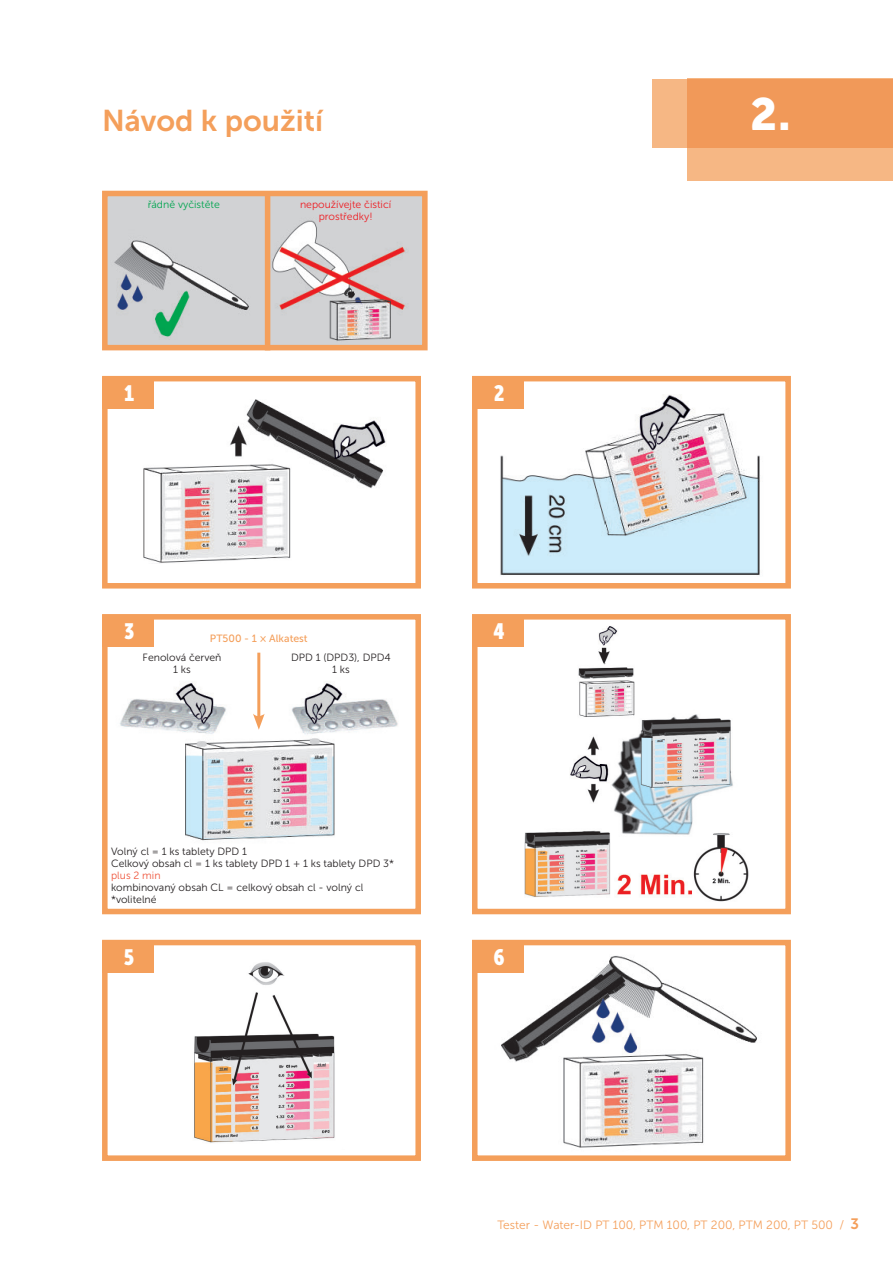
<style>
.page{position:relative;width:893px;height:1263px;background:#fff}
.page>*{position:absolute;margin:0;border:0;box-sizing:border-box;transform-origin:0 0}
.t1{font:45px "Museo Sans 900";color:#fff}
.t2{font:30px "Museo Sans 700";color:#f49f5b}
.t3{font:22.05px "Museo Sans Cond 900";color:#fff}
.t4{font:12px "Museo Sans 300";color:#f49f5b}
.t5{font:10.5px "Museo Sans 300";color:#231f20}
.t6{font:10.5px/12px "Museo Sans 300";color:#ee1d23;text-align:center}
.t7{font:10.5px "Museo Sans 500";color:#f49f5b}
.t8{font:10.5px "Museo Sans 300";color:#00a54f}
.t9{font:10.5px "Museo Sans 300";color:#ef563d}
.s1{font-family:"Museo Sans 700";font-size:15px}
</style>
<div class="page">
<div style="left:652px;top:79px;width:241px;height:69px;background:#f6b784"></div>
<svg style="left:687px;top:79px;width:206px;height:102px;background:#f2a266"></svg>
<div style="left:102px;top:376px;width:319px;height:212px;border:6px solid #f49f5b"></div>
<img style="left:143px;top:399px;width:243px;height:164px">
<div style="left:102px;top:377px;width:51px;height:32px;background:#f49f5b"></div>
<div style="left:472px;top:376px;width:319px;height:212px;border:6px solid #f49f5b"></div>
<img style="left:500px;top:394px;width:260px;height:181px">
<div style="left:472px;top:377px;width:51px;height:32px;background:#f49f5b"></div>
<div style="left:102px;top:614px;width:319px;height:300px;border:6px solid #f49f5b"></div>
<img style="left:119px;top:678px;width:279px;height:163px">
<div style="left:102px;top:615px;width:51px;height:32px;background:#f49f5b"></div>
<div style="left:472px;top:614px;width:319px;height:300px;border:6px solid #f49f5b"></div>
<img style="left:523px;top:624px;width:226px;height:278px">
<div style="left:472px;top:615px;width:51px;height:32px;background:#f49f5b"></div>
<div style="left:102px;top:940px;width:319px;height:221px;border:6px solid #f49f5b"></div>
<img style="left:194px;top:962px;width:141px;height:181px">
<div style="left:102px;top:941px;width:51px;height:31px;background:#f49f5b"></div>
<div style="left:472px;top:940px;width:319px;height:221px;border:6px solid #f49f5b"></div>
<img style="left:484px;top:950px;width:273px;height:198px">
<div style="left:472px;top:941px;width:51px;height:31px;background:#f49f5b"></div>
<div style="left:105px;top:193px;width:320px;height:155px;background:#d1d2d4"></div>
<img style="left:114px;top:218px;width:291px;height:125px">
<div style="left:102px;top:191px;width:326px;height:159px;border:6px solid #f49f5b"></div>
<div style="left:265px;top:193px;width:5px;height:157px;background:#f49f5b"></div>
<hr style="left:257px;top:653px;width:3px;height:66px;background:#f49f5b">
<svg style="left:253px;top:714px;width:12px;height:16px"></svg>
<p class="t2" style="left:102px;top:103px;width:223px">Návod k použití</p>
<p class="t1" style="left:750px;top:89px;width:42px">2.</p>
<p class="t8" style="left:148px;top:199px;width:74px">řádně vyčistěte</p>
<p class="t6" style="left:300px;top:198px;width:93px">nepoužívejte čisticí prostředky!</p>
<p class="t3" style="left:124px;top:380px;width:12px">1</p>
<p class="t3" style="left:494px;top:380px;width:12px">2</p>
<p class="t3" style="left:124px;top:619px;width:12px">3</p>
<p class="t3" style="left:493px;top:619px;width:13px">4</p>
<p class="t7" style="left:210px;top:633px;width:99px">PT500 - 1 × Alkatest</p>
<p class="t5" style="left:143px;top:651px;width:80px">Fenolová červeň</p>
<p class="t5" style="left:173px;top:663px;width:19px">1 ks</p>
<p class="t5" style="left:291px;top:651px;width:101px">DPD 1 (DPD3), DPD4</p>
<p class="t5" style="left:332px;top:663px;width:19px">1 ks</p>
<p class="t5" style="left:111px;top:845px;width:137px">Volný cl = 1 ks tablety DPD 1</p>
<p class="t5" style="left:111px;top:857px;width:285px">Celkový obsah cl = 1 ks tablety DPD 1 + 1 ks tablety DPD 3*</p>
<p class="t9" style="left:111px;top:869px;width:51px">plus 2 min</p>
<p class="t5" style="left:111px;top:881px;width:254px">kombinovaný obsah CL = celkový obsah cl - volný cl</p>
<p class="t5" style="left:111px;top:893px;width:47px">*volitelné</p>
<p class="t3" style="left:124px;top:944px;width:12px">5</p>
<p class="t3" style="left:493px;top:944px;width:13px">6</p>
<p class="t4" style="left:497px;top:1218px;width:363px">Tester - Water-ID PT 100, PTM 100, PT 200, PTM 200, PT 500 / <span class="s1">3</span></p>
</div>
